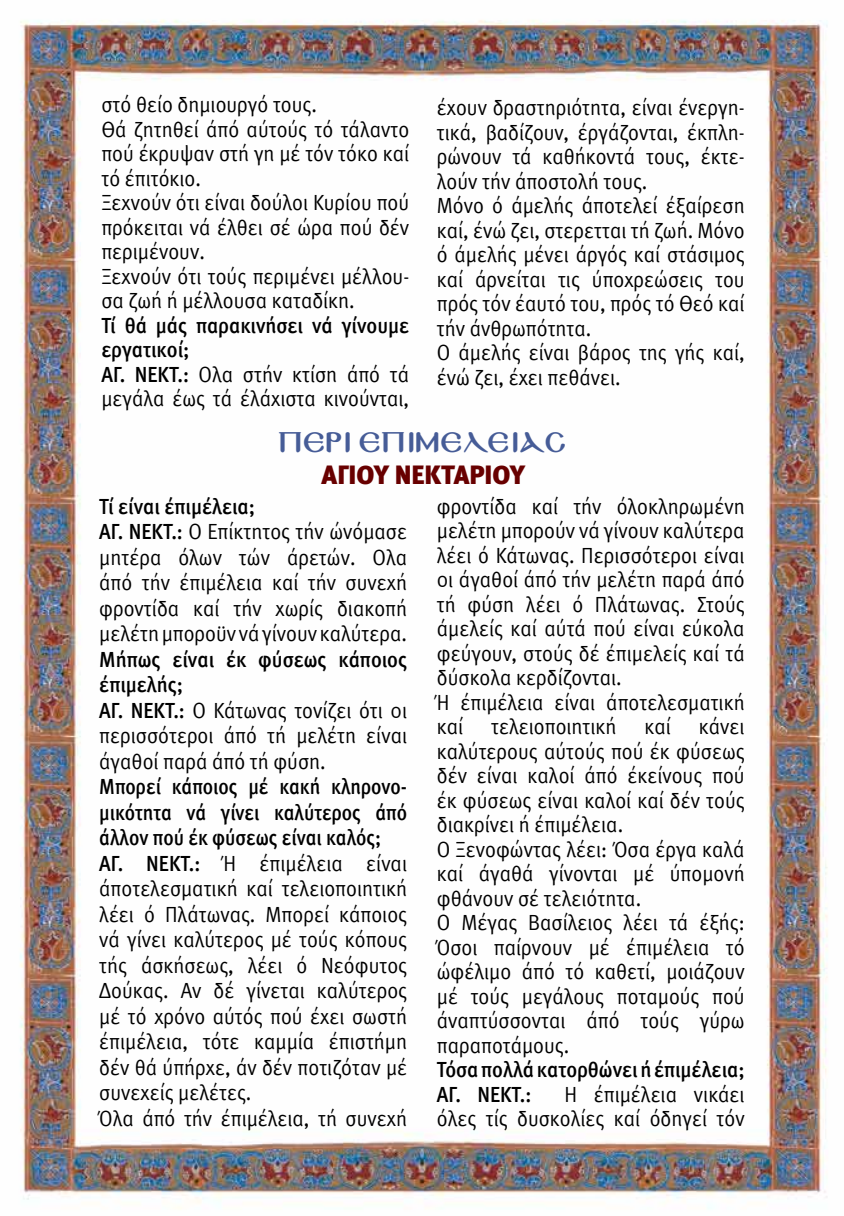
<style>
.page{position:relative;width:844px;height:1216px;background:#fff}
.page>*{position:absolute;margin:0;border:0;box-sizing:border-box;transform-origin:0 0}
.t1{font:26.25px "Meta Black Greek LF";color:#680000}
.t2{font:24.5px "Mg Byzantine UC Pol Normal";color:#465c97;scale:.96 1}
.t3{font:21.88px/24.5px "Meta Normal Greek";color:#000;scale:.92 1}
.t4{font:21.88px/24.5px "Meta Medium Greek LF";color:#000;scale:.92 1}
.t5{font:21.88px/25.6px "Meta Medium Greek LF";color:#000;text-align:justify;scale:.88 1}
.s1{font-family:"Meta Medium Greek LF"}
</style>
<div class="page">
<img style="left:20px;top:20px;width:808px;height:1189px">
<p class="t3" style="left:101px;top:92px;width:336px">στό θείο δημιουργό τους.<br>Θά ζητηθεί άπό αύτούς τό τάλαντο πού έκρυψαν στή γη μέ τόν τόκο καί τό έπιτόκιο.<br>Ξεχνούν ότι είναι δούλοι Κυρίου πού πρόκειται νά έλθει σέ ώρα πού δέν περιμένουν.<br>Ξεχνούν ότι τούς περιμένει μέλλου&shy;σα ζωή ή μέλλουσα καταδίκη.</p>
<p class="t4" style="left:101px;top:313px;width:336px">Τί θά μάς παρακινήσει νά γίνουμε εργατικοί;</p>
<p class="t3" style="left:101px;top:362px;width:336px"><span class="s1">ΑΓ. ΝΕΚΤ.:</span> Ολα στήν κτίση άπό τά μεγάλα έως τά έλάχιστα κινούνται,</p>
<p class="t3" style="left:437px;top:95px;width:336px">έχουν δραστηριότητα, είναι ένεργη&shy;τικά, βαδίζουν, έργάζονται, έκπλη&shy;ρώνουν τά καθήκοντά τους, έκτε&shy;λούν τήν άποστολή τους.<br>Μόνο ό άμελής άποτελεί έξαίρεση καί, ένώ ζει, στερετται τή ζωή. Μόνο ό άμελής μένει άργός καί στάσιμος καί άρνείται τις ύποχρεώσεις του πρός τόν έαυτό του, πρός τό Θεό καί τήν άνθρωπότητα.<br>Ο άμελής είναι βάρος της γής καί, ένώ ζει, έχει πεθάνει.</p>
<p class="t2" style="left:279px;top:427px;width:301px">ΠΕΡΙ ΕΠΙΜΕΛΕΙΑΣ</p>
<p class="t1" style="left:321px;top:459px;width:204px">ΑΓΙΟΥ ΝΕΚΤΑΡΙΟΥ</p>
<p class="t4" style="left:99px;top:494px;width:171px">Τί είναι έπιμέλεια;</p>
<p class="t3" style="left:99px;top:519px;width:336px;line-height:25.6px;text-align:justify"><span class="s1">ΑΓ. ΝΕΚΤ.:</span> Ο Επίκτητος τήν ώνόμασε μητέρα όλων τών άρετών. Ολα άπό τήν έπιμέλεια καί τήν συνεχή φροντίδα καί τήν χωρίς διακοπή μελέτη μποροϋν νά γίνουν καλύτερα.</p>
<p class="t4" style="left:99px;top:646px;width:336px;line-height:25.6px">Μήπως είναι έκ φύσεως κάποιος έπιμελής;</p>
<p class="t3" style="left:99px;top:697px;width:336px;line-height:25.6px;text-align:justify"><span class="s1">ΑΓ. ΝΕΚΤ.:</span> Ο Κάτωνας τονίζει ότι 0ι περισσότεροι άπό τή μελέτη είναι άγαθοί παρά άπό τή φύση.</p>
<p class="t5" style="left:99px;top:773px;width:351px">Μπορεί κάποιος μέ κακή κληρονο&shy;μικότητα νά γίνει καλύτερος άπό άλλον πού έκ φύσεως είναι καλός;</p>
<p class="t3" style="left:99px;top:850px;width:336px;line-height:25.6px"><span class="s1">ΑΓ. ΝΕΚΤ.:</span> Ή έπιμέλεια είναι άποτελεσματική καί τελειοποιητική λέει ό Πλάτωνας. Μπορεί κάποιος νά γίνει καλύτερος μέ τούς κόπους τής άσκήσεως, λέει ό Νεόφυτος<br>Δούκας. Αν δέ γίνεται καλύτερος μέ τό χρόνο αύτός πού έχει σωστή έπιμέλεια, τότε καμμία έπιστήμη δέν θά ύπήρχε, άν δέν ποτιζόταν μέ συνεχείς μελέτες.<br>Όλα άπό τήν έπιμέλεια, τή συνεχή</p>
<p class="t3" style="left:437px;top:494px;width:336px">φροντίδα καί τήν όλοκληρωμένη μελέτη μπορούν νά γίνουν καλύτερα λέει ό Κάτωνας. Περισσότεροι είναι<br>0ι άγαθοί άπό τήν μελέτη παρά άπό τή φύση λέει ό Πλάτωνας. Στούς άμελείς καί αύτά πού είναι εύκολα φεύγουν, στούς δέ έπιμελείς καί τά δύσκολα κερδίζονται.<br>Ή έπιμέλεια είναι άποτελεσματική καί</p>
<p class="t3" style="left:437px;top:714px;width:336px;text-indent:262px">κάνει καλύτερους αύτούς πού έκ φύσεως δέν είναι καλοί άπό έκείνους πού έκ φύσεως είναι καλοί καί δέν τούς διακρίνει ή έπιμέλεια.<br>Ο Ξενοφώντας λέει: Όσα έργα καλά καί άγαθά γίνονται μέ ύπομονή φθάνουν σέ τελειότητα.<br>Ο Μέγας Βασίλειος λέει τά έξής:<br>Όσοι παίρνουν μέ έπιμέλεια τό ώφέλιμο άπό τό καθετί, μοιάζουν μέ τούς μεγάλους ποταμούς πού άναπτύσσονται άπό τούς γύρω παραποτάμους.</p>
<p class="t4" style="left:437px;top:1057px;width:336px">Τόσα πολλά κατορθώνει ή έπιμέλεια;<br>ΑΓ. ΝΕΚΤ.:</p>
<p class="t3" style="left:491px;top:714px;width:138px">τελειοποιητική</p>
<p class="t3" style="left:644px;top:714px;width:30px">καί</p>
<p class="t3" style="left:437px;top:1082px;width:336px;text-align:right">Η έπιμέλεια νικάει<br>όλες τίς δυσκολίες καί όδηγεί τόν</p>
</div>
